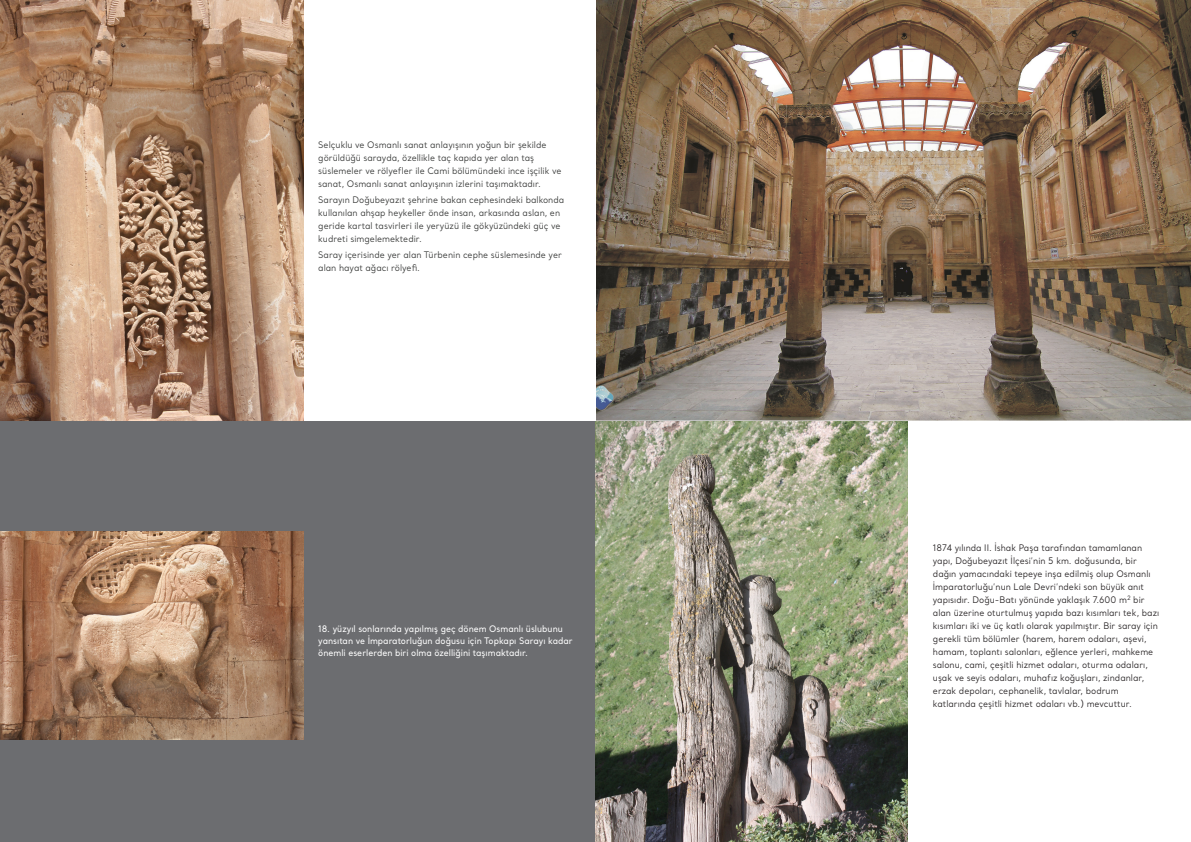
<style>
.page{position:relative;width:1191px;height:842px;background:#fff}
.page>*{position:absolute;margin:0;border:0;box-sizing:border-box;transform-origin:0 0}
.t1{font:9px/13px "Santral";color:#231f20;scale:.95 1}
.t2{font:9px/13px "Santral";color:#323332;scale:.95 1}
.metin{font:500 9px/12px "Santral";color:#fff;scale:.95 1}
</style>
<div class="page">
<div style="left:0;top:421px;width:596px;height:421px;background:#6c6d70"></div>
<img style="left:0;top:0;width:303px;height:421px">
<img style="left:596px;top:0;width:595px;height:421px">
<img style="left:595px;top:421px;width:312px;height:421px">
<img style="left:0;top:532px;width:303px;height:208px">
<p class="t2" style="left:318px;top:138px;width:257px">Selçuklu ve Osmanlı sanat anlayışının yoğun bir şekilde görüldüğü sarayda, özellikle taç kapıda yer alan taş süslemeler ve rölyefler ile Cami bölümündeki ince işçilik ve sanat, Osmanlı sanat anlayışının izlerini taşımaktadır.</p>
<p class="t2" style="left:318px;top:193px;width:260px">Sarayın Doğubeyazıt şehrine bakan cephesindeki balkonda kullanılan ahşap heykeller önde insan, arkasında aslan, en geride kartal tasvirleri ile yeryüzü ile gökyüzündeki güç ve kudreti simgelemektedir.</p>
<p class="t2" style="left:318px;top:248px;width:258px">Saray içerisinde yer alan Türbenin cephe süslemesinde yer alan hayat ağacı rölyefi.</p>
<p class="metin" style="left:318px;top:623px;width:269px">18. yüzyıl sonlarında yapılmış geç dönem Osmanlı üslubunu yansıtan ve İmparatorluğun doğusu için Topkapı Sarayı kadar önemli eserlerden biri olma özelliğini taşımaktadır.</p>
<p class="t1" style="left:933px;top:541px;width:240px">1874 yılında II. İshak Paşa tarafından tamamlanan yapı, Doğubeyazıt İlçesi’nin 5 km. doğusunda, bir dağın yamacındaki tepeye inşa edilmiş olup Osmanlı İmparatorluğu’nun Lale Devri’ndeki son büyük anıt yapısıdır. Doğu-Batı yönünde yaklaşık 7.600 m<sup>2</sup> bir alan üzerine oturtulmuş yapıda bazı kısımları tek, bazı kısımları iki ve üç katlı olarak yapılmıştır. Bir saray için gerekli tüm bölümler (harem, harem odaları, aşevi, hamam, toplantı salonları, eğlence yerleri, mahkeme salonu, cami, çeşitli hizmet odaları, oturma odaları, uşak ve seyis odaları, muhafız koğuşları, zindanlar, erzak depoları, cephanelik, tavlalar, bodrum katlarında çeşitli hizmet odaları vb.) mevcuttur.</p>
</div>
